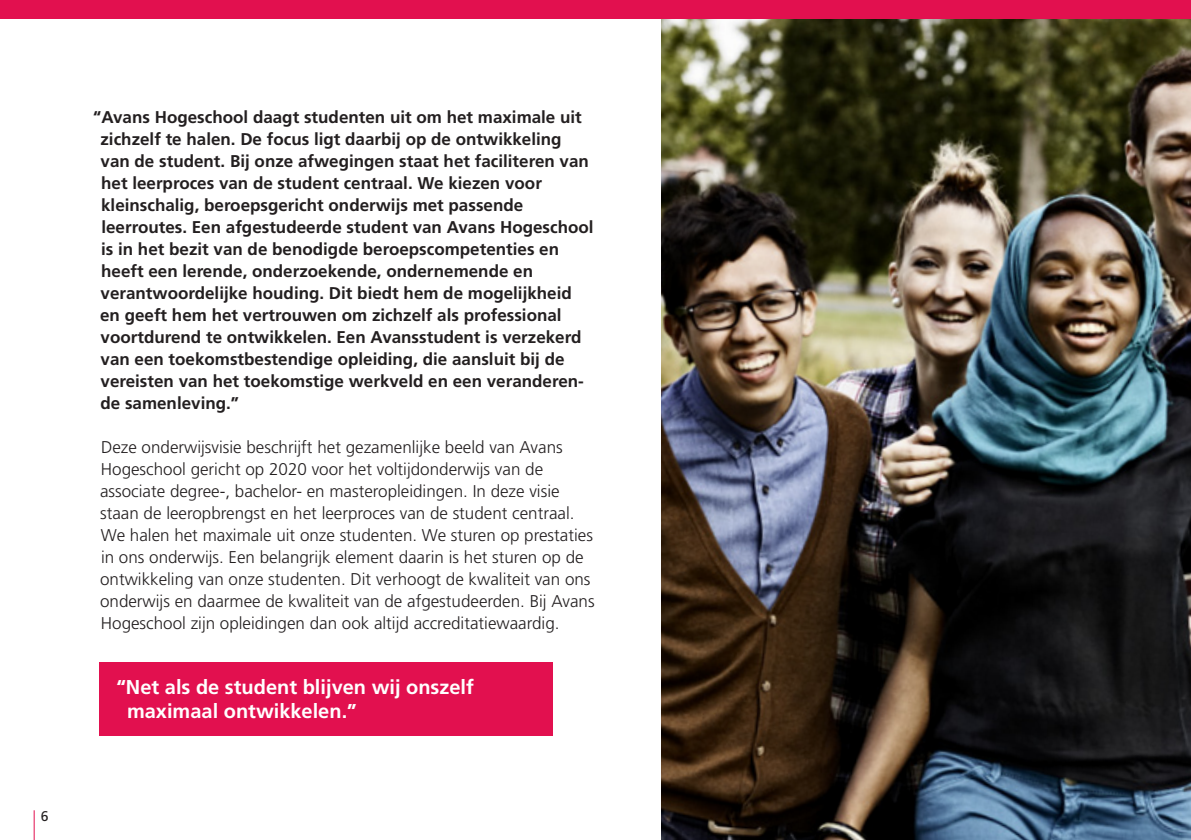
<style>
.page{position:relative;width:1191px;height:840px;background:#fff}
.page>*{position:absolute;margin:0;border:0;box-sizing:border-box;transform-origin:0 0}
.Quotes{font:700 20px/24px "Frutiger";color:#fff}
.IntroTekst{font:700 17px/22px "Frutiger";color:#231f20}
.BodyCopy{font:300 17px/22px "Frutiger";color:#231f20}
.t1{font:14px "Frutiger";color:#231f20}
</style>
<div class="page">
<img style="left:662px;top:19px;width:529px;height:820px">
<div style="left:100px;top:662px;width:453px;height:73px;background:#e2104f"></div>
<div style="left:0;top:0;width:1191px;height:19px;background:#e2104f"></div>
<hr style="left:34px;top:809px;width:1px;height:30px;background:#e2104f">
<p class="t1" style="left:41px;top:807px;width:9px">6</p>
<p class="IntroTekst" style="left:100px;top:106px;width:495px;text-indent:-7px">“Avans Hogeschool daagt studenten uit om het maximale uit zichzelf te halen. De focus ligt daarbij op de ontwikkeling van de student. Bij onze afwegingen staat het faciliteren van het leerproces van de student centraal. We kiezen voor kleinschalig, beroepsgericht onderwijs met passende leerroutes. Een afgestudeerde student van Avans Hogeschool is in het bezit van de benodigde beroepscompetenties en heeft een lerende, onderzoekende, ondernemende en verantwoordelijke houding. Dit biedt hem de mogelijkheid en geeft hem het vertrouwen om zichzelf als professional voortdurend te ontwikkelen. Een Avansstudent is verzekerd van een toekomstbestendige opleiding, die aansluit bij de vereisten van het toekomstige werkveld en een veranderen&shy;de samenleving.”</p>
<p class="BodyCopy" style="left:100px;top:436px;width:496px">Deze onderwijsvisie beschrijft het gezamenlijke beeld van Avans Hogeschool gericht op 2020 voor het voltijdonderwijs van de associate degree-, bachelor- en masteropleidingen. In deze visie staan de leeropbrengst en het leerproces van de student centraal.<br>We halen het maximale uit onze studenten. We sturen op prestaties in ons onderwijs. Een belangrijk element daarin is het sturen op de ontwikkeling van onze studenten. Dit verhoogt de kwaliteit van ons onderwijs en daarmee de kwaliteit van de afgestudeerden. Bij Avans Hogeschool zijn opleidingen dan ook altijd accreditatiewaardig.</p>
<p class="Quotes" style="left:127px;top:674px;width:348px;text-indent:-11px">“Net als de student blijven wij onszelf maximaal ontwikkelen.”</p>
</div>
